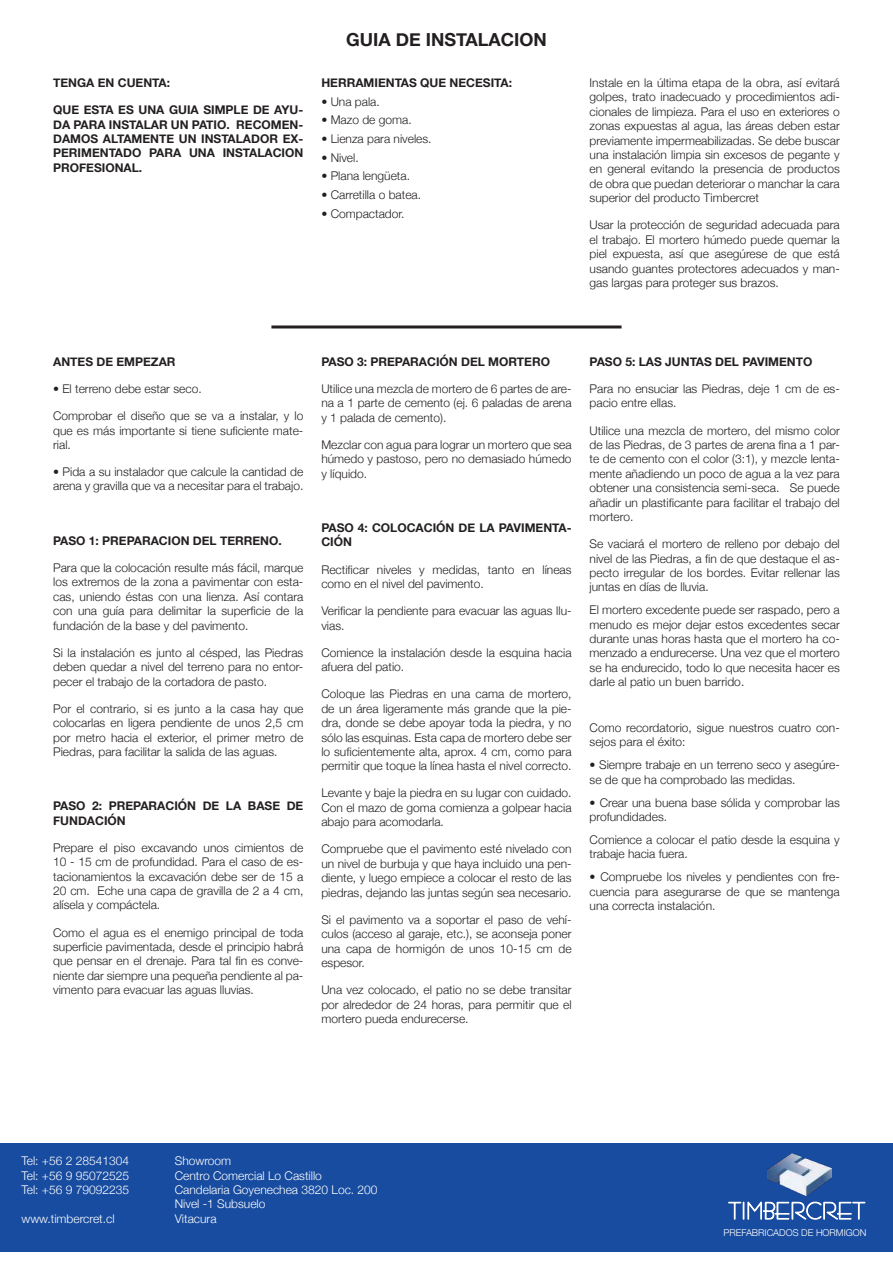
<style>
.page{position:relative;width:893px;height:1263px;background:#fff}
.page>*{position:absolute;margin:0;border:0;box-sizing:border-box;transform-origin:0 0}
.t1{font:700 18px "Helvetica Neue";color:#231f20}
.t2{font:300 12px/14.4px "Helvetica Neue";color:#231f20;text-align:justify}
.t3{font:700 12px/14.4px "Helvetica Neue";color:#231f20}
.t4{font:300 12px/14.4px "Helvetica Neue";color:#fff;text-align:justify}
.t5{font:300 9.45px "Helvetica Neue";color:#fff}
</style>
<div class="page">
<hr style="left:271px;top:325px;width:350px;height:3px;background:#231f20">
<div style="left:0;top:1144px;width:893px;height:108px;background:#184ca0"></div>
<img style="left:768px;top:1153px;width:63px;height:42px">
<svg style="left:728px;top:1201px;width:138px;height:19px"></svg>
<p class="t3" style="left:53px;top:76px;width:118px">TENGA EN CUENTA:</p>
<p class="t3" style="left:53px;top:103px;width:252px;text-align:justify">QUE ESTA ES UNA GUIA SIMPLE DE AYU-DA PARA INSTALAR UN PATIO. RECOMEN-DAMOS ALTAMENTE UN INSTALADOR EX-PERIMENTADO PARA UNA INSTALACION PROFESIONAL.</p>
<h1 class="t1" style="left:346px;top:26px;width:202px">GUIA DE INSTALACION</h1>
<p class="t3" style="left:321px;top:76px;width:192px">HERRAMIENTAS QUE NECESITA:</p>
<p class="t2" style="left:321px;top:93px;width:60px">• Una pala.</p>
<p class="t2" style="left:321px;top:112px;width:92px">• Mazo de goma.</p>
<p class="t2" style="left:321px;top:131px;width:112px">• Lienza para niveles.</p>
<p class="t2" style="left:321px;top:149px;width:39px">• Nivel.</p>
<p class="t2" style="left:321px;top:168px;width:90px">• Plana lengüeta.</p>
<p class="t2" style="left:321px;top:187px;width:101px">• Carretilla o batea.</p>
<p class="t2" style="left:321px;top:205px;width:85px">• Compactador.</p>
<p class="t2" style="left:590px;top:75px;width:252px">Instale en la última etapa de la obra, así evitará golpes, trato inadecuado y procedimientos adi&shy;cionales de limpieza. Para el uso en exteriores o zonas expuestas al agua, las áreas deben estar previamente impermeabilizadas. Se debe buscar una instalación limpia sin excesos de pegante y en general evitando la presencia de productos de obra que puedan deteriorar o manchar la cara superior del producto Timbercret</p>
<p class="t2" style="left:590px;top:217px;width:252px">Usar la protección de seguridad adecuada para el trabajo. El mortero húmedo puede quemar la piel expuesta, así que asegúrese de que está usando guantes protectores adecuados y man&shy;gas largas para proteger sus brazos.</p>
<p class="t3" style="left:53px;top:355px;width:124px">ANTES DE EMPEZAR</p>
<p class="t2" style="left:53px;top:381px;width:150px">• El terreno debe estar seco.</p>
<p class="t2" style="left:53px;top:408px;width:252px">Comprobar el diseño que se va a instalar, y lo que es más importante si tiene suficiente mate&shy;rial.</p>
<p class="t2" style="left:53px;top:464px;width:252px">• Pida a su instalador que calcule la cantidad de arena y gravilla que va a necesitar para el trabajo.</p>
<p class="t3" style="left:53px;top:534px;width:230px">PASO 1: PREPARACION DEL TERRENO.</p>
<p class="t2" style="left:53px;top:560px;width:252px">Para que la colocación resulte más fácil, marque los extremos de la zona a pavimentar con esta&shy;cas, uniendo éstas con una lienza. Así contara con una guía para delimitar la superficie de la fundación de la base y del pavimento.</p>
<p class="t2" style="left:53px;top:644px;width:252px">Si la instalación es junto al césped, las Piedras deben quedar a nivel del terreno para no entor&shy;pecer el trabajo de la cortadora de pasto.</p>
<p class="t2" style="left:53px;top:700px;width:252px">Por el contrario, si es junto a la casa hay que colocarlas en ligera pendiente de unos 2,5 cm por metro hacia el exterior, el primer metro de Piedras, para facilitar la salida de las aguas.</p>
<p class="t3" style="left:53px;top:799px;width:252px">PASO 2: PREPARACIÓN DE LA BASE DE<br>FUNDACIÓN</p>
<p class="t2" style="left:53px;top:839px;width:252px">Prepare el piso excavando unos cimientos de 10 - 15 cm de profundidad. Para el caso de es&shy;tacionamientos la excavación debe ser de 15 a 20 cm. Eche una capa de gravilla de 2 a 4 cm, alísela y compáctela.</p>
<p class="t2" style="left:53px;top:924px;width:252px">Como el agua es el enemigo principal de toda superficie pavimentada, desde el principio habrá que pensar en el drenaje. Para tal fin es conve&shy;niente dar siempre una pequeña pendiente al pa&shy;vimento para evacuar las aguas lluvias.</p>
<p class="t3" style="left:321px;top:355px;width:230px">PASO 3: PREPARACIÓN DEL MORTERO</p>
<p class="t2" style="left:321px;top:381px;width:252px">Utilice una mezcla de mortero de 6 partes de are&shy;na a 1 parte de cemento (ej. 6 paladas de arena y 1 palada de cemento).</p>
<p class="t2" style="left:321px;top:437px;width:252px">Mezclar con agua para lograr un mortero que sea húmedo y pastoso, pero no demasiado húmedo y líquido.</p>
<p class="t3" style="left:321px;top:521px;width:252px">PASO 4: COLOCACIÓN DE LA PAVIMENTA-<br>CIÓN</p>
<p class="t2" style="left:321px;top:561px;width:252px">Rectificar niveles y medidas, tanto en líneas como en el nivel del pavimento.</p>
<p class="t2" style="left:321px;top:603px;width:252px">Verificar la pendiente para evacuar las aguas llu&shy;vias.</p>
<p class="t2" style="left:321px;top:644px;width:252px">Comience la instalación desde la esquina hacia afuera del patio.</p>
<p class="t2" style="left:321px;top:686px;width:252px">Coloque las Piedras en una cama de mortero, de un área ligeramente más grande que la pie&shy;dra, donde se debe apoyar toda la piedra, y no sólo las esquinas. Esta capa de mortero debe ser lo suficientemente alta, aprox. 4 cm, como para permitir que toque la línea hasta el nivel correcto.</p>
<p class="t2" style="left:321px;top:785px;width:252px">Levante y baje la piedra en su lugar con cuidado.<br>Con el mazo de goma comienza a golpear hacia abajo para acomodarla.</p>
<p class="t2" style="left:321px;top:841px;width:252px">Compruebe que el pavimento esté nivelado con un nivel de burbuja y que haya incluido una pen&shy;diente, y luego empiece a colocar el resto de las piedras, dejando las juntas según sea necesario.</p>
<p class="t2" style="left:321px;top:911px;width:252px">Si el pavimento va a soportar el paso de vehí&shy;culos (acceso al garaje, etc.), se aconseja poner una capa de hormigón de unos 10-15 cm de espesor.</p>
<p class="t2" style="left:321px;top:982px;width:252px">Una vez colocado, el patio no se debe transitar por alrededor de 24 horas, para permitir que el mortero pueda endurecerse.</p>
<p class="t3" style="left:590px;top:355px;width:224px">PASO 5: LAS JUNTAS DEL PAVIMENTO</p>
<p class="t2" style="left:590px;top:381px;width:252px">Para no ensuciar las Piedras, deje 1 cm de es&shy;pacio entre ellas.</p>
<p class="t2" style="left:590px;top:422px;width:252px">Utilice una mezcla de mortero, del mismo color de las Piedras, de 3 partes de arena fina a 1 par&shy;te de cemento con el color (3:1), y mezcle lenta&shy;mente añadiendo un poco de agua a la vez para obtener una consistencia semi-seca. Se puede añadir un plastificante para facilitar el trabajo del mortero.</p>
<p class="t2" style="left:590px;top:536px;width:252px">Se vaciará el mortero de relleno por debajo del nivel de las Piedras, a fin de que destaque el as&shy;pecto irregular de los bordes. Evitar rellenar las juntas en días de lluvia.</p>
<p class="t2" style="left:590px;top:602px;width:252px">El mortero excedente puede ser raspado, pero a menudo es mejor dejar estos excedentes secar durante unas horas hasta que el mortero ha co&shy;menzado a endurecerse. Una vez que el mortero se ha endurecido, todo lo que necesita hacer es darle al patio un buen barrido.</p>
<p class="t2" style="left:590px;top:720px;width:252px">Como recordatorio, sigue nuestros cuatro con&shy;sejos para el éxito:</p>
<p class="t2" style="left:590px;top:757px;width:252px">• Siempre trabaje en un terreno seco y asegúre&shy;se de que ha comprobado las medidas.</p>
<p class="t2" style="left:590px;top:794px;width:252px">• Crear una buena base sólida y comprobar las profundidades.</p>
<p class="t2" style="left:590px;top:832px;width:252px">Comience a colocar el patio desde la esquina y trabaje hacia fuera.</p>
<p class="t2" style="left:590px;top:869px;width:252px">• Compruebe los niveles y pendientes con fre&shy;cuencia para asegurarse de que se mantenga una correcta instalación.</p>
<p class="t4" style="left:21px;top:1153px;width:109px">Tel: +56 2 28541304<br>Tel: +56 9 95072525<br>Tel: +56 9 79092235</p>
<p class="t4" style="left:21px;top:1210px;width:95px">www.timbercret.cl</p>
<p class="t4" style="left:175px;top:1153px;width:204px;text-align:left">Showroom<br>Centro Comercial Lo Castillo<br>Candelaria Goyenechea 3820 Loc. 200<br>Nivel -1 Subsuelo<br>Vitacura</p>
<p class="t5" style="left:724px;top:1225px;width:144px">PREFABRICADOS DE HORMIGON</p>
</div>
